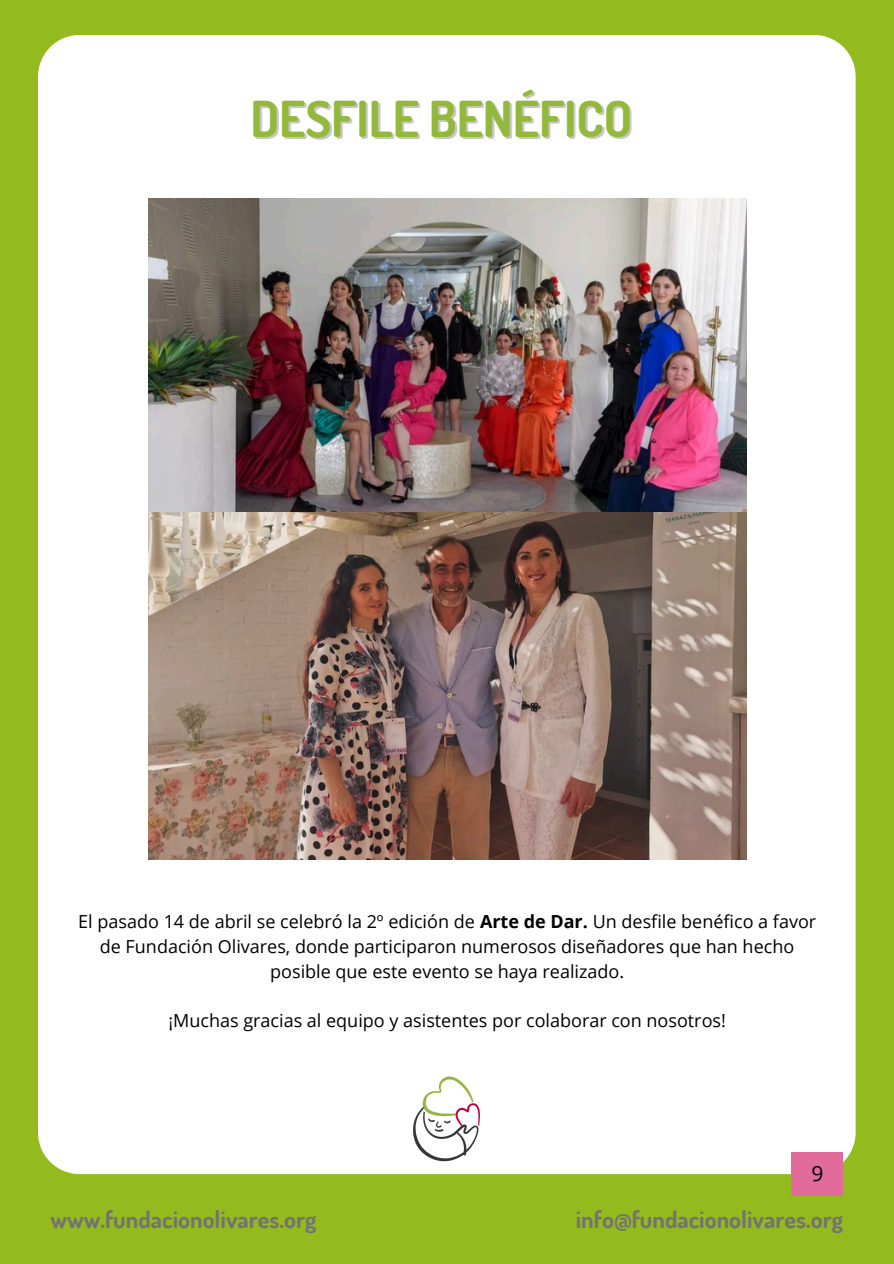
<style>
.page{position:relative;width:894px;height:1264px;background:#fff}
.page>*{position:absolute;margin:0;border:0;box-sizing:border-box;transform-origin:0 0}
.t1{font:700 49.5px "Dosis";color:#92b93a}
.t2{font:700 24px "Dosis";color:#737373}
.t3{font:21px "Open Sans";color:#000}
.t4{font:18px/24.8px "Open Sans";color:#000;text-align:center}
.s1{font-weight:700}
</style>
<div class="page">
<div style="left:0;top:0;width:893px;height:1263px;background:#94bb1d"></div>
<div style="left:38px;top:35px;width:817px;height:1139px;background:#fff"></div>
<img style="left:391px;top:1059px;width:110px;height:103px">
<div style="left:791px;top:1152px;width:51px;height:43px;background:#e16b9a"></div>
<img style="left:148px;top:199px;width:598px;height:314px">
<img style="left:148px;top:513px;width:598px;height:346px">
<p class="t1" style="left:250px;top:86px;width:383px">DESFILE BENÉFICO</p>
<p class="t4" style="left:78px;top:908px;width:739px">El pasado 14 de abril se celebró la 2º edición de <span class="s1">Arte de Dar.</span> Un desfile benéfico a favor de Fundación Olivares, donde participaron numerosos diseñadores que han hecho posible que este evento se haya realizado.</p>
<h2 class="t4" style="left:168px;top:1007px;width:559px">¡Muchas gracias al equipo y asistentes por colaborar con nosotros!</h2>
<p class="t3" style="left:811px;top:1158px;width:13px">9</p>
<p class="t2" style="left:51px;top:1203px;width:267px">www.fundacionolivares.org</p>
<p class="t2" style="left:575px;top:1203px;width:268px">info@fundacionolivares.org</p>
</div>
